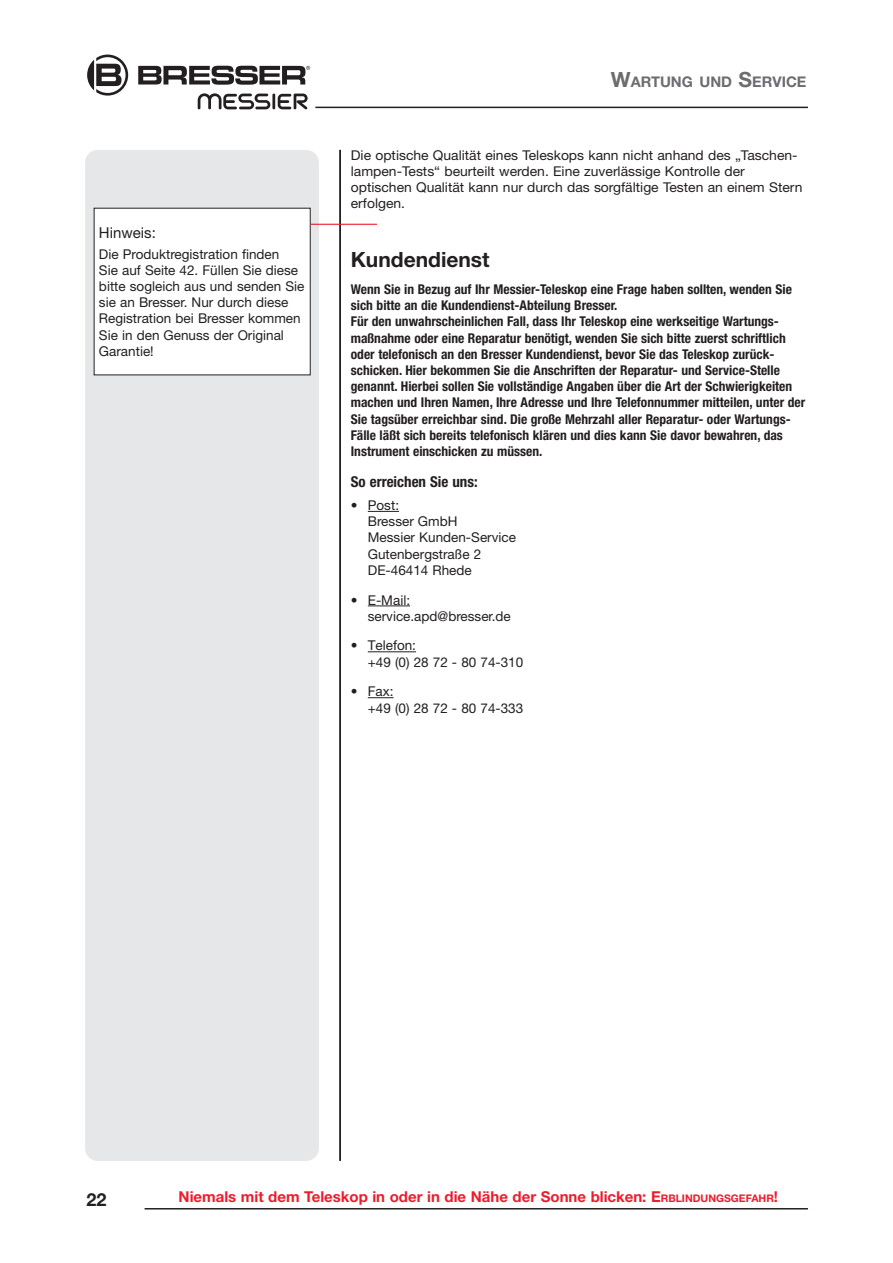
<style>
.page{position:relative;width:893px;height:1263px;background:#fff}
.page>*{position:absolute;margin:0;border:0;box-sizing:border-box;transform-origin:0 0}
.Ü1{font:700 21px "Helvetica Neue LT Std";color:#231f20}
.t1{font:700 18px "Helvetica Neue LT Std";color:#231f20}
.t2{font:700 15px "Helvetica Neue LT Std";color:#ee1b2d}
.Ü3{font:700 condensed 15px "Helvetica Neue LT Std";color:#231f20}
.Marginalien_Ü1{font:15px "Helvetica Neue LT Std";color:#231f20}
.Kolumnentitel{font:700 14.7px "Helvetica Neue LT Std";color:#6c6d70}
.GS{font:700 condensed 13.5px/16.2px "Helvetica Neue LT Std";color:#231f20}
.GS-2{font:13.5px/16.2px "Helvetica Neue LT Std";color:#231f20}
.Marginalien{font:13.5px/16.2px "Helvetica Neue LT Std";color:#231f20}
.s1{font-size:21px}
.s2{font-style:inherit}
.s3{font-size:10.5px}
</style>
<div class="page">
<hr style="left:145px;top:1208px;width:663px;height:1px;background:#231f20">
<hr style="left:315px;top:107px;width:493px;height:1px;background:#231f20">
<hr style="left:272px;top:94px;width:3px;height:15px;background:#231f20">
<svg style="left:198px;top:93px;width:72px;height:16px"></svg>
<svg style="left:278px;top:94px;width:30px;height:16px"></svg>
<svg style="left:138px;top:66px;width:172px;height:19px"></svg>
<svg style="left:87px;top:55px;width:41px;height:41px"></svg>
<hr style="left:339px;top:150px;width:2px;height:1011px;background:#231f20">
<hr style="left:368px;top:511px;width:31px;height:1px;background:#231f20">
<hr style="left:368px;top:605px;width:42px;height:1px;background:#231f20">
<hr style="left:368px;top:651px;width:48px;height:1px;background:#231f20">
<svg style="left:368px;top:697px;width:26px;height:1px"></svg>
<div style="left:85px;top:150px;width:234px;height:1011px;background:#e6e7e9;border-radius:13px"></div>
<div style="left:94px;top:208px;width:216px;height:167px;background:#fff"></div>
<hr style="left:311px;top:224px;width:66px;height:1px;background:#ee1b2d">
<p class="Kolumnentitel" style="left:611px;top:72px;width:196px"><span class="s1">W</span>ARTUNG UND <span class="s1">S</span>ERVICE</p>
<p class="Marginalien_Ü1" style="left:99px;top:224px;width:58px">Hinweis:</p>
<p class="Marginalien" style="left:99px;top:245px;width:207px">Die Produktregistration finden<br>Sie auf Seite 42. Füllen Sie diese bitte sogleich aus und senden Sie sie an Bresser. Nur durch diese<br>Registration bei Bresser kommen<br>Sie in den Genuss der Original<br>Garantie!</p>
<p class="GS-2" style="left:351px;top:146px;width:453px">Die optische Qualität eines Teleskops kann nicht anhand des „Taschen&shy;lampen-Tests“ beurteilt werden. Eine zuverlässige Kontrolle der optischen Qualität kann nur durch das sorgfältige Testen an einem Stern erfolgen.</p>
<p class="Ü1" style="left:351px;top:247px;width:140px">Kundendienst</p>
<p class="GS" style="left:351px;top:281px;width:456px">Wenn Sie in Bezug auf Ihr Messier-Teleskop eine Frage haben sollten, wenden Sie sich bitte an die Kundendienst-Abteilung Bresser.<br>Für den unwahrscheinlichen Fall, dass Ihr Teleskop eine werkseitige Wartungs&shy;maßnahme oder eine Reparatur benötigt, wenden Sie sich bitte zuerst schriftlich oder telefonisch an den Bresser Kundendienst, bevor Sie das Teleskop zurück&shy;schicken. Hier bekommen Sie die Anschriften der Reparatur- und Service-Stelle genannt. Hierbei sollen Sie vollständige Angaben über die Art der Schwierigkeiten machen und Ihren Namen, Ihre Adresse und Ihre Telefonnummer mitteilen, unter der Sie tagsüber erreichbar sind. Die große Mehrzahl aller Reparatur- oder Wartungs-Fälle läßt sich bereits telefonisch klären und dies kann Sie davor bewahren, das Instrument einschicken zu müssen.</p>
<p class="Ü3" style="left:351px;top:473px;width:128px">So erreichen Sie uns:</p>
<p class="GS-2" style="left:368px;top:497px;width:150px;text-indent:-17px">• Post:<br>Bresser GmbH<br>Messier Kunden-Service<br>Gutenbergstraße 2<br>DE-46414 Rhede</p>
<p class="GS-2" style="left:368px;top:591px;width:145px;text-indent:-17px">• E-Mail: service.apd@bresser.de</p>
<p class="GS-2" style="left:368px;top:637px;width:157px;text-indent:-17px">• Telefon:<br>+49 (0) 28 72 - 80 74-310</p>
<p class="GS-2" style="left:368px;top:683px;width:157px;text-indent:-17px">• Fax:<br>+49 (0) 28 72 - 80 74-333</p>
<h2 class="t1" style="left:87px;top:1188px;width:22px">22</h2>
<p class="t2" style="left:179px;top:1187px;width:601px">Niemals mit dem Teleskop in oder in die Nähe der Sonne blicken: <span class="s2">E</span><span class="s3">RBLINDUNGSGEFAHR</span><span class="s2">!</span></p>
</div>
